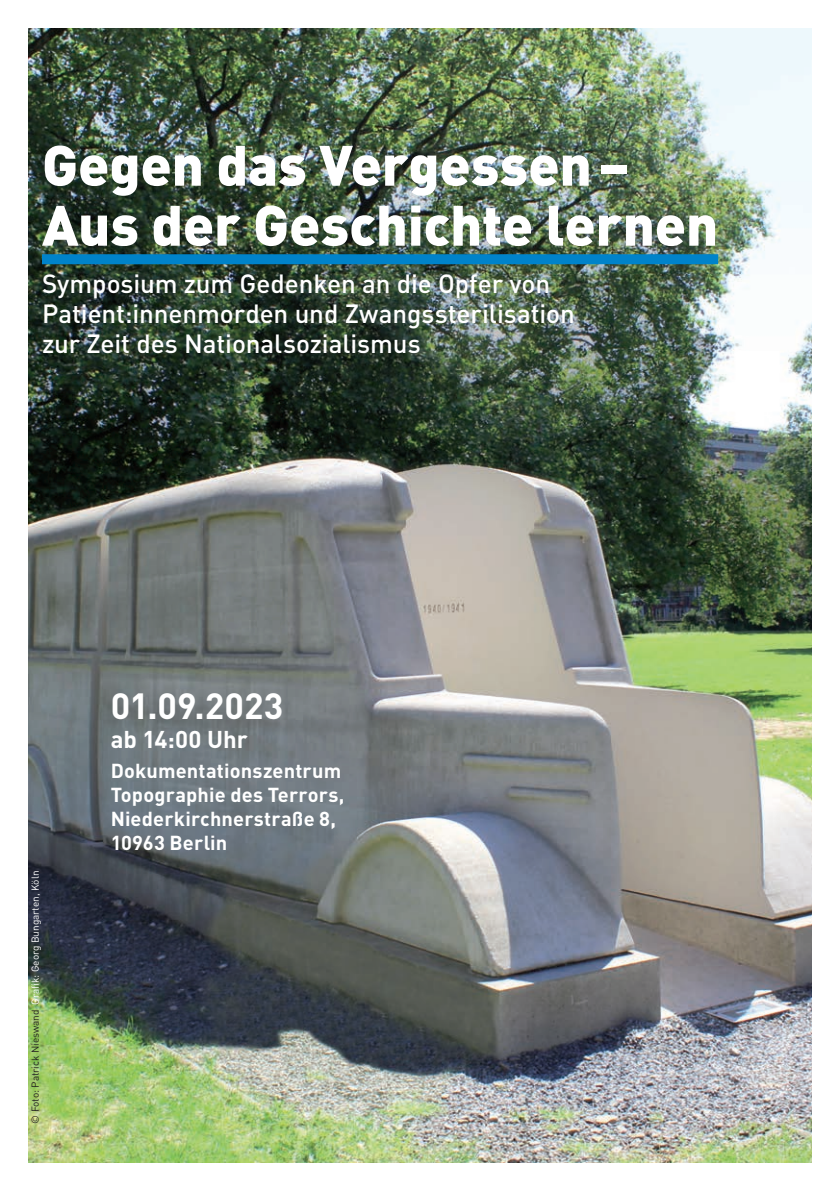
<style>
.page{position:relative;width:840px;height:1191px;background:#fff}
.page>*{position:absolute;margin:0;border:0;box-sizing:border-box;transform-origin:0 0}
.t1{font:900 56px/60px "DIN Pro";letter-spacing:-.005em;color:#fff}
.t2{font:700 36px "DIN Pro";color:#fff}
.t3{font:500 26px/30px "DIN Pro";letter-spacing:-.005em;color:#fff}
.t4{font:700 24px "DIN Pro";color:#fff}
.t5{font:700 20px/24px "DIN Pro";letter-spacing:.01em;color:#fff}
.t6{font:10px "DIN Pro";color:#fff}
.s1{color:#231f20}
</style>
<div class="page">
<img style="left:28px;top:28px;width:783px;height:1134px">
<div style="left:42px;top:254px;width:675px;height:10px;background:#0083ca"></div>
<h1 class="t1" style="left:42px;top:133px;width:677px">Gegen das Vergessen –<br>Aus der Geschichte lernen</h1>
<p class="t3" style="left:42px;top:267px;width:534px">Symposium zum Gedenken an die Opfer von<br>Patient:innenmorden und Zwangssterilisation zur Zeit des Nationalsozialismus</p>
<p class="t6" style="left:28px;top:1123px;width:254px;rotate:-90deg"><span class="s1">© Foto: Patrick Nieswand</span> Grafik: Georg Bungarten, Köln</p>
<h2 class="t2" style="left:111px;top:682px;width:174px">01.09.2023</h2>
<p class="t4" style="left:111px;top:723px;width:138px">ab 14:00 Uhr</p>
<p class="t5" style="left:111px;top:758px;width:235px">Dokumentationszentrum<br>Topographie des Terrors,<br>Niederkirchnerstraße 8,<br>10963 Berlin</p>
</div>
